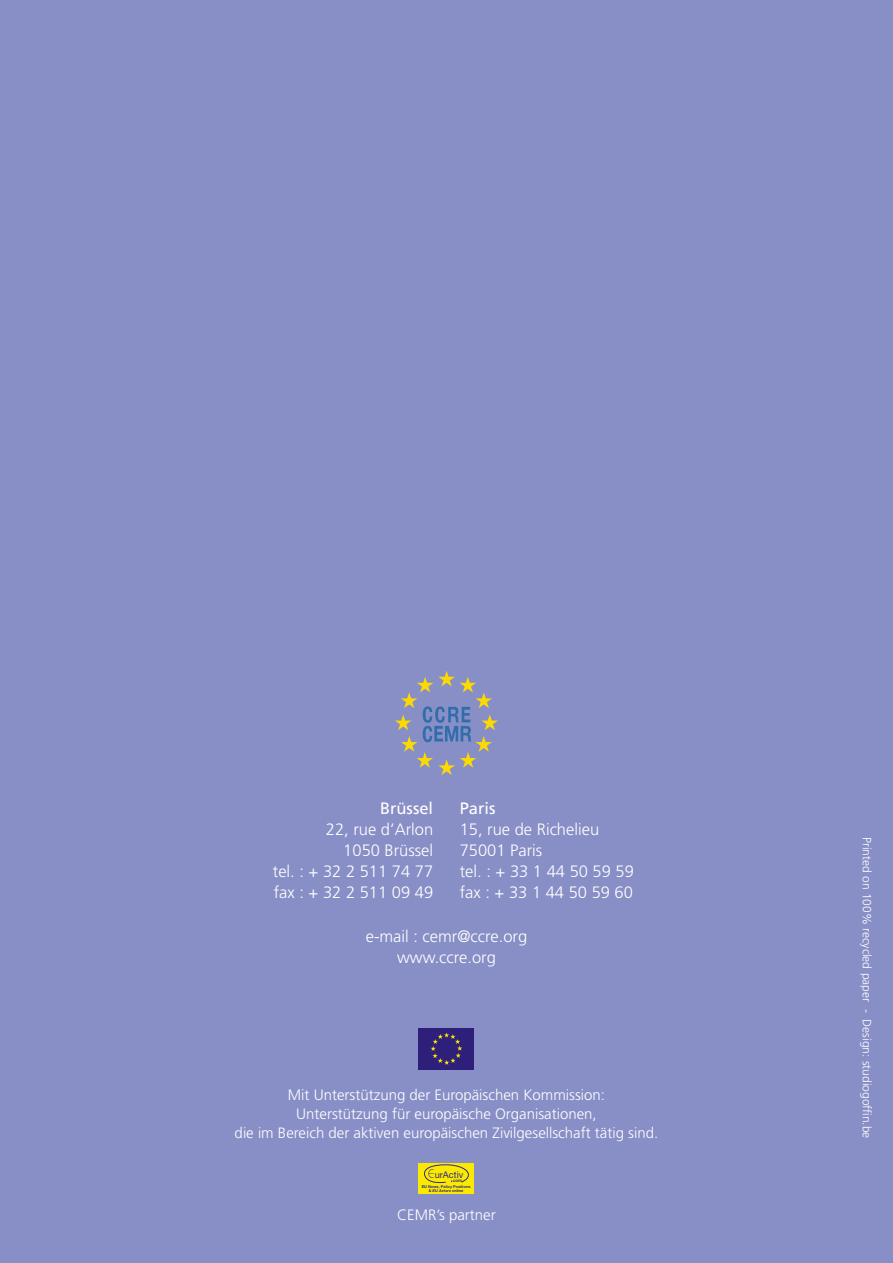
<style>
.page{position:relative;width:893px;height:1263px;background:#888fc6}
.page>*{position:absolute;margin:0;border:0;box-sizing:border-box;transform-origin:0 0}
.t1{font:300 16.5px/21px "Frutiger LT Std";color:#fff;text-align:right}
.t2{font:16.5px "Frutiger LT Std";color:#fff}
.t3{font:300 15px/18.8px "Frutiger LT Std";color:#fff;text-align:center}
.t4{font:300 12px "Frutiger LT Std";color:#fff}
.t5{font:9.3px "Helvetica Neue";color:#2e2b8a}
.t6{font:4.5px "Arial Rounded MT Bold";color:#2e2b8a}
.t7{font:700 3.9px/4.7px "Helvetica Neue";color:#2e2b8a;text-align:center}
.s1{font-family:"Bauhaus Std";font-weight:300;font-size:12.75px}
.s2{font-style:italic}
</style>
<div class="page">
<svg style="left:395px;top:671px;width:103px;height:104px;background:#8c93b1"></svg>
<div style="left:419px;top:1163px;width:55px;height:31px;background:#fbe900"></div>
<svg style="left:424px;top:1164px;width:45px;height:20px"></svg>
<div style="left:419px;top:1028px;width:55px;height:41px;background:#2e207a"></div>
<svg style="left:431px;top:1032px;width:31px;height:33px"></svg>
<p class="t2" style="left:380px;top:798px;width:55px">Brüssel</p>
<p class="t1" style="left:273px;top:819px;width:162px">22, rue d’Arlon<br>1050 Brüssel<br>tel. : + 32 2 511 74 77 fax : + 32 2 511 09 49</p>
<p class="t2" style="left:460px;top:798px;width:37px">Paris</p>
<p class="t1" style="left:460px;top:819px;width:176px;text-align:left">15, rue de Richelieu<br>75001 Paris<br>tel. : + 33 1 44 50 59 59 fax : + 33 1 44 50 59 60</p>
<p class="t1" style="left:366px;top:926px;width:163px;text-align:center">e-mail : cemr@ccre.org www.ccre.org</p>
<p class="t3" style="left:235px;top:1086px;width:425px">Mit Unterstützung der Europäischen Kommission:<br>Unterstützung für europäische Organisationen,<br>die im Bereich der aktiven europäischen Zivilgesellschaft tätig sind.</p>
<p class="t5" style="left:428px;top:1169px;width:37px"><span class="s1">E</span>urActiv</p>
<p class="t6" style="left:453px;top:1178px;width:11px">com</p>
<p class="t7" style="left:422px;top:1184px;width:50px">EU News, Policy Positions &amp; <span class="s2">EU Actors</span> online</p>
<p class="t3" style="left:397px;top:1206px;width:100px">CEMR’s partner</p>
<p class="t4" style="left:874px;top:837px;width:303px;rotate:90deg">Printed on 100% recycled paper - Design: studiogoffin.be</p>
</div>
